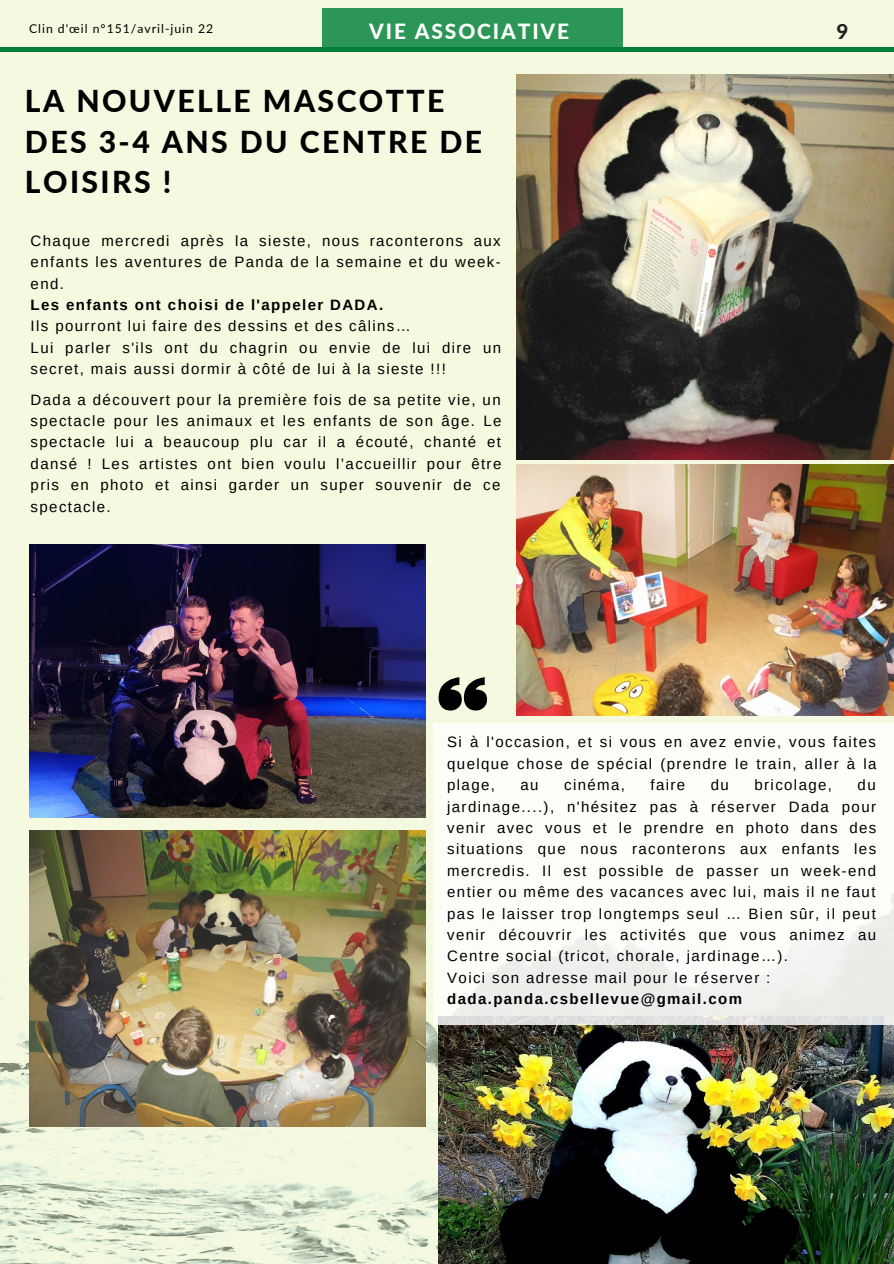
<style>
.page{position:relative;width:894px;height:1264px;background:#fff}
.page>*{position:absolute;margin:0;border:0;box-sizing:border-box;transform-origin:0 0}
.t1{font:800 30.15px/40.5px "Lato";letter-spacing:.08em;color:#000}
.t2{font:800 21px "Lato";letter-spacing:.09em;color:#fff}
.t3{font:800 20.55px "Lato";color:#222}
.t4{font:15px/21.5px "Arimo";letter-spacing:.09em;color:#000;text-align:justify}
.t5{font:700 15px "Arimo";letter-spacing:.09em;color:#000}
.t6{font:12.3px "Lato";letter-spacing:.08em;color:#000}
.s1{font-weight:700}
</style>
<div class="page">
<div style="left:0;top:0;width:893px;height:1263px;background:#f4f9e0"></div>
<div style="left:322px;top:9px;width:300px;height:39px;background:#2c9656"></div>
<hr style="left:0;top:48px;width:893px;height:3px;background:#008037">
<svg style="left:438px;top:677px;width:48px;height:33px;background:#4e5048"></svg>
<img style="left:516px;top:75px;width:377px;height:385px">
<img style="left:516px;top:465px;width:377px;height:250px">
<img style="left:30px;top:830px;width:395px;height:296px">
<img style="left:439px;top:1025px;width:454px;height:238px">
<img style="left:30px;top:544px;width:395px;height:273px">
<div style="left:433px;top:723px;width:460px;height:302px;background:linear-gradient(to bottom,#fff,#f1f2ef)"></div>
<p class="t6" style="left:29px;top:21px;width:186px">Clin d'œil n°151/avril-juin 22</p>
<p class="t2" style="left:369px;top:19px;width:201px">VIE ASSOCIATIVE</p>
<p class="t3" style="left:836px;top:19px;width:13px">9</p>
<p class="t1" style="left:25px;top:80px;width:458px">LA NOUVELLE MASCOTTE<br>DES 3-4 ANS DU CENTRE DE<br>LOISIRS !</p>
<p class="t4" style="left:31px;top:230px;width:471px">Chaque mercredi après la sieste, nous raconterons aux enfants les aventures de Panda de la semaine et du week&shy;end.</p>
<p class="t5" style="left:31px;top:296px;width:354px">Les enfants ont choisi de l'appeler DADA.</p>
<p class="t4" style="left:31px;top:315px;width:381px">Ils pourront lui faire des dessins et des câlins…</p>
<p class="t4" style="left:31px;top:337px;width:472px">Lui parler s'ils ont du chagrin ou envie de lui dire un secret, mais aussi dormir à côté de lui à la sieste !!!</p>
<p class="t4" style="left:31px;top:388px;width:472px">Dada a découvert pour la première fois de sa petite vie, un spectacle pour les animaux et les enfants de son âge. Le spectacle lui a beaucoup plu car il a écouté, chanté et dansé ! Les artistes ont bien voulu l’accueillir pour être pris en photo et ainsi garder un super souvenir de ce spectacle.</p>
<p class="t4" style="left:447px;top:731px;width:430px">Si à l'occasion, et si vous en avez envie, vous faites quelque chose de spécial (prendre le train, aller à la plage,</p>
<p class="t4" style="left:520px;top:774px;width:20px">au</p>
<p class="t4" style="left:564px;top:774px;width:62px">cinéma,</p>
<p class="t4" style="left:650px;top:774px;width:36px">faire</p>
<p class="t4" style="left:710px;top:774px;width:20px">du</p>
<p class="t4" style="left:754px;top:774px;width:79px">bricolage,</p>
<p class="t4" style="left:447px;top:774px;width:430px;text-indent:410px">du jardinage....), n'hésitez pas à réserver Dada pour venir avec vous et le prendre en photo dans des situations que nous raconterons aux enfants les mercredis. Il est possible de passer un week-end entier ou même des vacances avec lui, mais il ne faut pas le laisser trop longtemps seul … Bien sûr, il peut venir découvrir les activités que vous animez au Centre social (tricot, chorale, jardinage…).</p>
<p class="t4" style="left:447px;top:966px;width:324px">Voici son adresse mail pour le réserver : <span class="s1">dada.panda.csbellevue@gmail.com</span></p>
</div>
